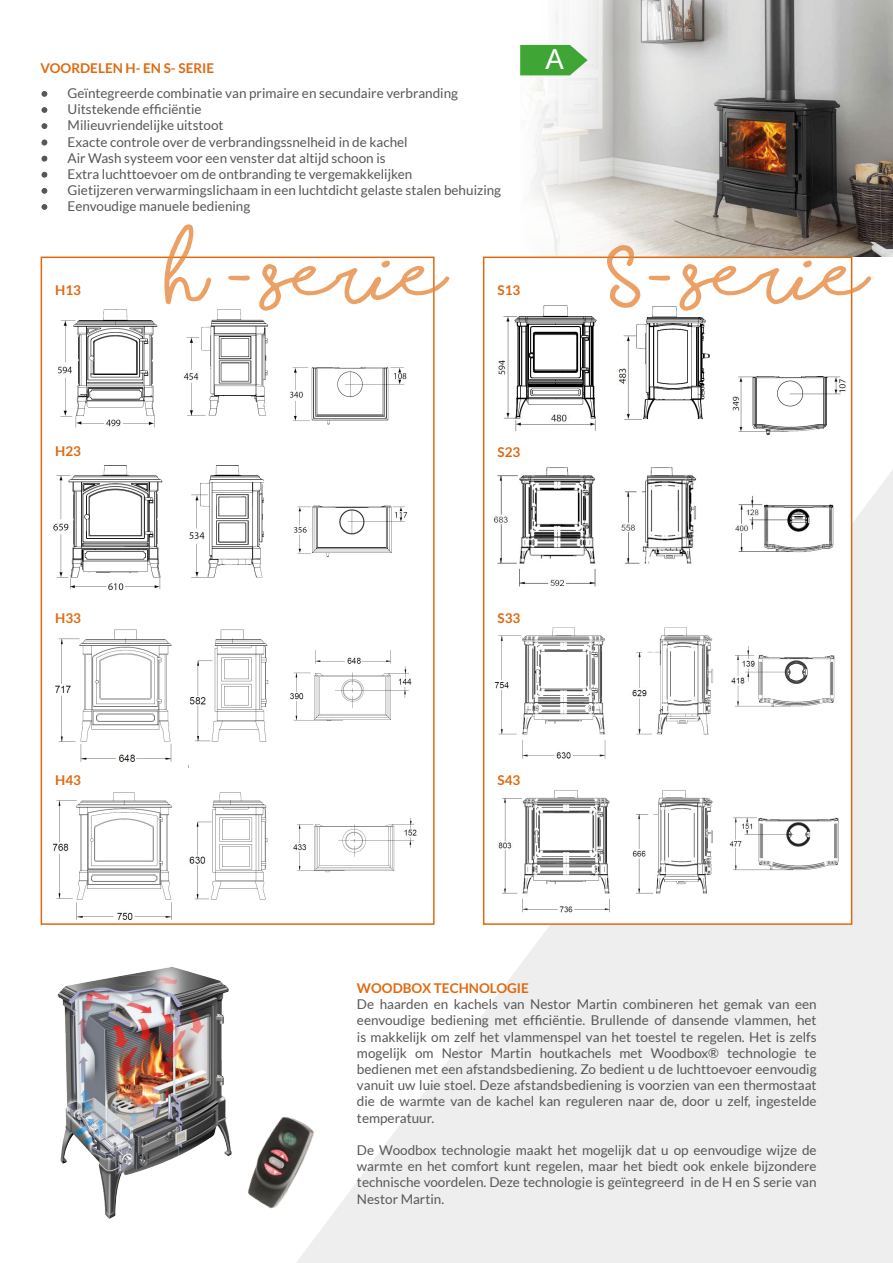
<style>
.page{position:relative;width:893px;height:1263px;background:#fff}
.page>*{position:absolute;margin:0;border:0;box-sizing:border-box;transform-origin:0 0}
.t1{font:700 70.65px "Shorelines Script";color:#e6893f}
.t2{font:13.5px/16.2px "Lato";color:#575756;text-align:justify}
.t3{font:700 13.5px "Lato";color:#df6910}
</style>
<div class="page">
<svg style="left:296px;top:429px;width:597px;height:834px;fill:#eee"></svg>
<img style="left:520px;top:0;width:373px;height:257px">
<div style="left:483px;top:257px;width:369px;height:668px;background:#fff;border:2px solid #df6910"></div>
<img style="left:732px;top:376px;width:114px;height:59px">
<img style="left:498px;top:305px;width:212px;height:127px">
<img style="left:735px;top:495px;width:99px;height:58px">
<img style="left:493px;top:467px;width:204px;height:120px">
<img style="left:731px;top:646px;width:104px;height:61px">
<img style="left:494px;top:627px;width:219px;height:131px">
<img style="left:729px;top:817px;width:110px;height:54px">
<img style="left:498px;top:790px;width:215px;height:123px">
<div style="left:41px;top:257px;width:394px;height:668px;background:#fff;border:2px solid #df6910"></div>
<img style="left:289px;top:367px;width:118px;height:58px">
<img style="left:57px;top:309px;width:212px;height:119px">
<img style="left:294px;top:505px;width:114px;height:52px">
<img style="left:53px;top:465px;width:211px;height:126px">
<img style="left:290px;top:650px;width:122px;height:71px">
<img style="left:55px;top:629px;width:214px;height:139px">
<img style="left:293px;top:818px;width:124px;height:55px">
<img style="left:52px;top:792px;width:216px;height:129px">
<img style="left:57px;top:967px;width:175px;height:252px">
<img style="left:248px;top:1105px;width:80px;height:115px">
<svg style="left:606px;top:245px;width:35px;height:63px"></svg>
<svg style="left:42px;top:91px;width:5px;height:6px"></svg>
<svg style="left:42px;top:107px;width:5px;height:6px"></svg>
<svg style="left:42px;top:123px;width:5px;height:6px"></svg>
<svg style="left:42px;top:139px;width:5px;height:6px"></svg>
<svg style="left:42px;top:156px;width:5px;height:5px"></svg>
<svg style="left:42px;top:172px;width:5px;height:5px"></svg>
<svg style="left:42px;top:188px;width:5px;height:6px"></svg>
<svg style="left:42px;top:204px;width:5px;height:6px"></svg>
<svg style="left:520px;top:45px;width:68px;height:30px;background:#57af4f"></svg>
<p class="t3" style="left:41px;top:60px;width:175px">VOORDELEN H- EN S- SERIE</p>
<p class="t2" style="left:41px;top:85px;width:419px">• Geïntegreerde combinatie van primaire en secundaire verbranding</p>
<p class="t2" style="left:41px;top:101px;width:163px">• Uitstekende efficiëntie</p>
<p class="t2" style="left:41px;top:117px;width:185px">• Milieuvriendelijke uitstoot</p>
<p class="t2" style="left:41px;top:133px;width:369px">• Exacte controle over de verbrandingssnelheid in de kachel</p>
<p class="t2" style="left:41px;top:150px;width:347px">• Air Wash systeem voor een venster dat altijd schoon is</p>
<p class="t2" style="left:41px;top:166px;width:373px">• Extra luchttoevoer om de ontbranding te vergemakkelijken</p>
<p class="t2" style="left:41px;top:182px;width:462px">• Gietijzeren verwarmingslichaam in een luchtdicht gelaste stalen behuizing</p>
<p class="t2" style="left:41px;top:198px;width:211px">• Eenvoudige manuele bediening</p>
<p class="t3" style="left:55px;top:282px;width:27px">H13</p>
<h1 class="t1" style="left:166px;top:248px;width:282px">H - serie</h1>
<p class="t3" style="left:497px;top:282px;width:24px">S13</p>
<p class="t3" style="left:55px;top:444px;width:27px">H23</p>
<p class="t3" style="left:497px;top:444px;width:24px">S23</p>
<p class="t3" style="left:55px;top:610px;width:27px">H33</p>
<p class="t3" style="left:497px;top:610px;width:24px">S33</p>
<p class="t3" style="left:55px;top:772px;width:27px">H43</p>
<p class="t3" style="left:497px;top:772px;width:24px">S43</p>
<h1 class="t1" style="left:646px;top:248px;width:223px">- serie</h1>
<p class="t3" style="left:357px;top:980px;width:173px">WOODBOX TECHNOLOGIE</p>
<p class="t2" style="left:357px;top:996px;width:461px">De haarden en kachels van Nestor Martin combineren het gemak van een eenvoudige bediening met efficiëntie. Brullende of dansende vlammen, het is makkelijk om zelf het vlammenspel van het toestel te regelen. Het is zelfs mogelijk om Nestor Martin houtkachels met Woodbox® technologie te bedienen met een afstandsbediening. Zo bedient u de luchttoevoer eenvoudig vanuit uw luie stoel. Deze afstandsbediening is voorzien van een thermostaat die de warmte van de kachel kan reguleren naar de, door u zelf, ingestelde temperatuur.</p>
<p class="t2" style="left:357px;top:1142px;width:461px">De Woodbox technologie maakt het mogelijk dat u op eenvoudige wijze de warmte en het comfort kunt regelen, maar het biedt ook enkele bijzondere technische voordelen. Deze technologie is geïntegreerd in de H en S serie van Nestor Martin.</p>
</div>
